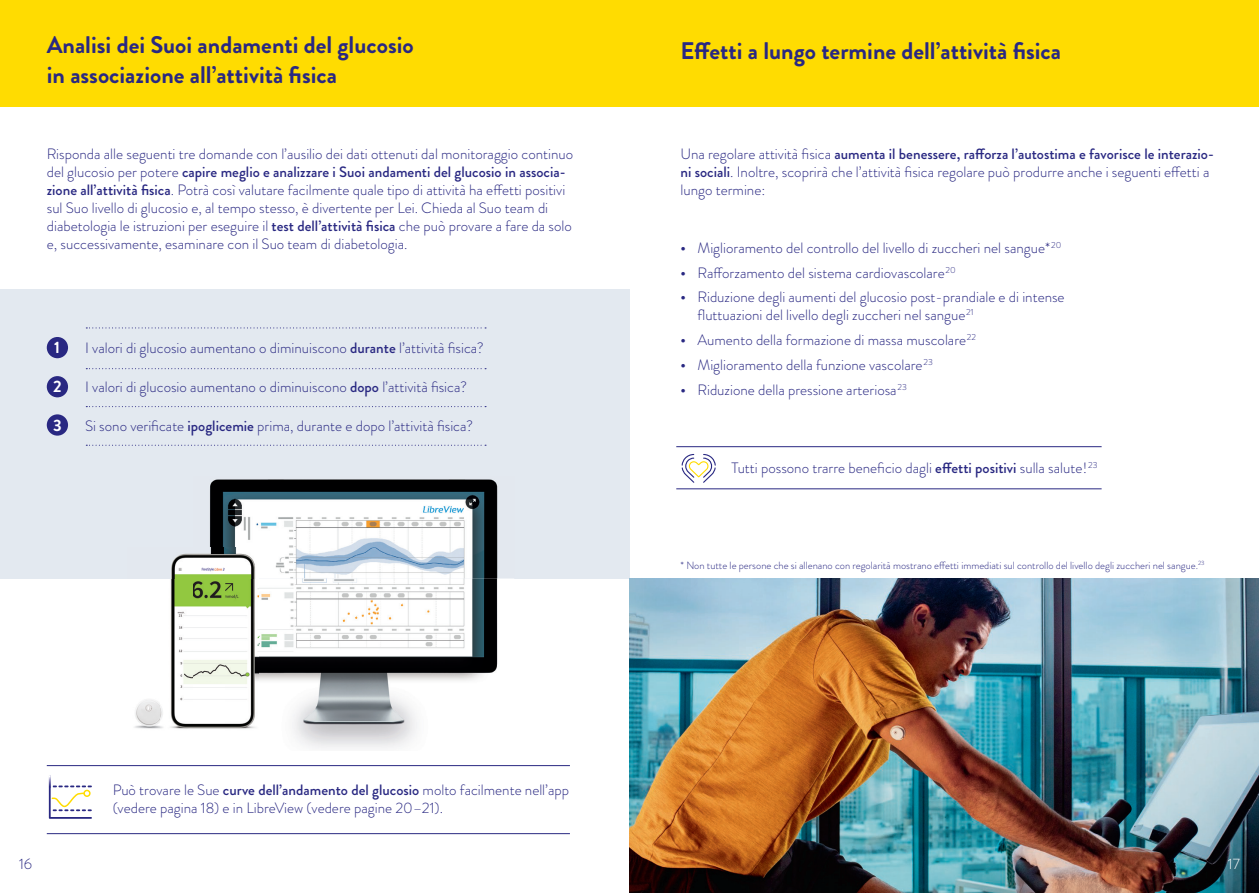
<style>
.page{position:relative;width:1259px;height:893px;background:#fff}
.page>*{position:absolute;margin:0;border:0;box-sizing:border-box;transform-origin:0 0}
.t1{font:700 24px/30px "Brandon Grotesque";color:#292882}
.t2{font:700 16.5px "Brandon Grotesque";color:#fff}
.t3{font:300 15px/18px "Brandon Grotesque";color:#292882}
.t4{font:300 15px "Brandon Grotesque";color:#fff}
.t5{font:300 10.5px "Brandon Grotesque";color:#292882}
.s1{font-weight:500}
</style>
<div class="page">
<div style="left:0;top:0;width:629px;height:106px;background:#ffdc01"></div>
<div style="left:629px;top:0;width:630px;height:106px;background:#ffdc01"></div>
<div style="left:0;top:289px;width:629px;height:289px;background:#e3e9f0"></div>
<svg style="left:86px;top:368px;width:400px;height:1px"></svg>
<svg style="left:86px;top:406px;width:400px;height:1px"></svg>
<svg style="left:86px;top:445px;width:400px;height:1px"></svg>
<svg style="left:86px;top:327px;width:400px;height:1px"></svg>
<div style="left:47px;top:337px;width:21px;height:21px;background:#292882;border-radius:50%"></div>
<div style="left:47px;top:376px;width:21px;height:21px;background:#292882;border-radius:50%"></div>
<div style="left:47px;top:414px;width:21px;height:22px;background:#292882;border-radius:50%"></div>
<img style="left:629px;top:578px;width:630px;height:315px">
<hr style="left:676px;top:446px;width:425px;height:1px;background:#292882">
<hr style="left:47px;top:765px;width:523px;height:1px;background:#292882">
<hr style="left:676px;top:489px;width:425px;height:1px;background:#292882">
<hr style="left:47px;top:833px;width:523px;height:1px;background:#292882">
<svg style="left:48px;top:775px;width:44px;height:44px"></svg>
<svg style="left:681px;top:454px;width:35px;height:29px"></svg>
<img style="left:259px;top:578px;width:255px;height:170px">
<img style="left:209px;top:479px;width:289px;height:99px">
<img style="left:128px;top:548px;width:131px;height:181px">
<h1 class="t1" style="left:47px;top:30px;width:368px">Analisi dei Suoi andamenti del glucosio in associazione all’attività fisica</h1>
<h1 class="t1" style="left:680px;top:36px;width:382px">Effetti a lungo termine dell’attività fisica</h1>
<p class="t3" style="left:47px;top:145px;width:528px">Risponda alle seguenti tre domande con l’ausilio dei dati ottenuti dal monitoraggio continuo del glucosio per potere <span class="s1">capire meglio e analizzare i Suoi andamenti del glucosio in associa&shy;zione all’attività fisica</span>. Potrà così valutare facilmente quale tipo di attività ha effetti positivi sul Suo livello di glucosio e, al tempo stesso, è divertente per Lei. Chieda al Suo team di diabetologia le istruzioni per eseguire il <span class="s1">test dell’attività fisica</span> che può provare a fare da solo e, successivamente, esaminare con il Suo team di diabetologia.</p>
<p class="t3" style="left:680px;top:145px;width:535px">Una regolare attività fisica <span class="s1">aumenta il benessere, rafforza l’autostima e favorisce le interazio&shy;ni sociali</span>. Inoltre, scoprirà che l’attività fisica regolare può produrre anche i seguenti effetti a lungo termine:</p>
<p class="t3" style="left:680px;top:239px;width:382px"><span class="s1">•</span> Miglioramento del controllo del livello di zuccheri nel sangue*<sup>20</sup></p>
<p class="t3" style="left:680px;top:264px;width:277px"><span class="s1">•</span> Rafforzamento del sistema cardiovascolare<sup>20</sup></p>
<p class="t3" style="left:697px;top:288px;width:368px;text-indent:-17px"><span class="s1">•</span> Riduzione degli aumenti del glucosio post-prandiale e di intense fluttuazioni del livello degli zuccheri nel sangue<sup>21</sup></p>
<p class="t3" style="left:680px;top:331px;width:297px"><span class="s1">•</span> Aumento della formazione di massa muscolare<sup>22</sup></p>
<p class="t3" style="left:680px;top:356px;width:254px"><span class="s1">•</span> Miglioramento della funzione vascolare<sup>23</sup></p>
<p class="t3" style="left:680px;top:381px;width:228px"><span class="s1">•</span> Riduzione della pressione arteriosa<sup>23</sup></p>
<p class="t2" style="left:54px;top:336px;width:7px">1</p>
<p class="t2" style="left:53px;top:375px;width:10px">2</p>
<p class="t2" style="left:53px;top:413px;width:10px">3</p>
<p class="t3" style="left:85px;top:339px;width:400px">I valori di glucosio aumentano o diminuiscono <span class="s1">durante</span> l’attività fisica?</p>
<p class="t3" style="left:85px;top:378px;width:384px">I valori di glucosio aumentano o diminuiscono <span class="s1">dopo</span> l’attività fisica?</p>
<p class="t3" style="left:85px;top:417px;width:390px">Si sono verificate <span class="s1">ipoglicemie</span> prima, durante e dopo l’attività fisica?</p>
<p class="t3" style="left:731px;top:458px;width:367px">Tutti possono trarre beneficio dagli <span class="s1">effetti positivi</span> sulla salute!<sup>23</sup></p>
<p class="t5" style="left:680px;top:558px;width:525px">* Non tutte le persone che si allenano con regolarità mostrano effetti immediati sul controllo del livello degli zuccheri nel sangue.<sup>23</sup></p>
<p class="t3" style="left:19px;top:855px;width:15px">16</p>
<p class="t3" style="left:113px;top:781px;width:458px">Può trovare le Sue <span class="s1">curve dell’andamento del glucosio</span> molto facilmente nell’app (vedere pagina 18) e in LibreView (vedere pagine 20–21).</p>
<p class="t4" style="left:1228px;top:854px;width:13px">17</p>
</div>
